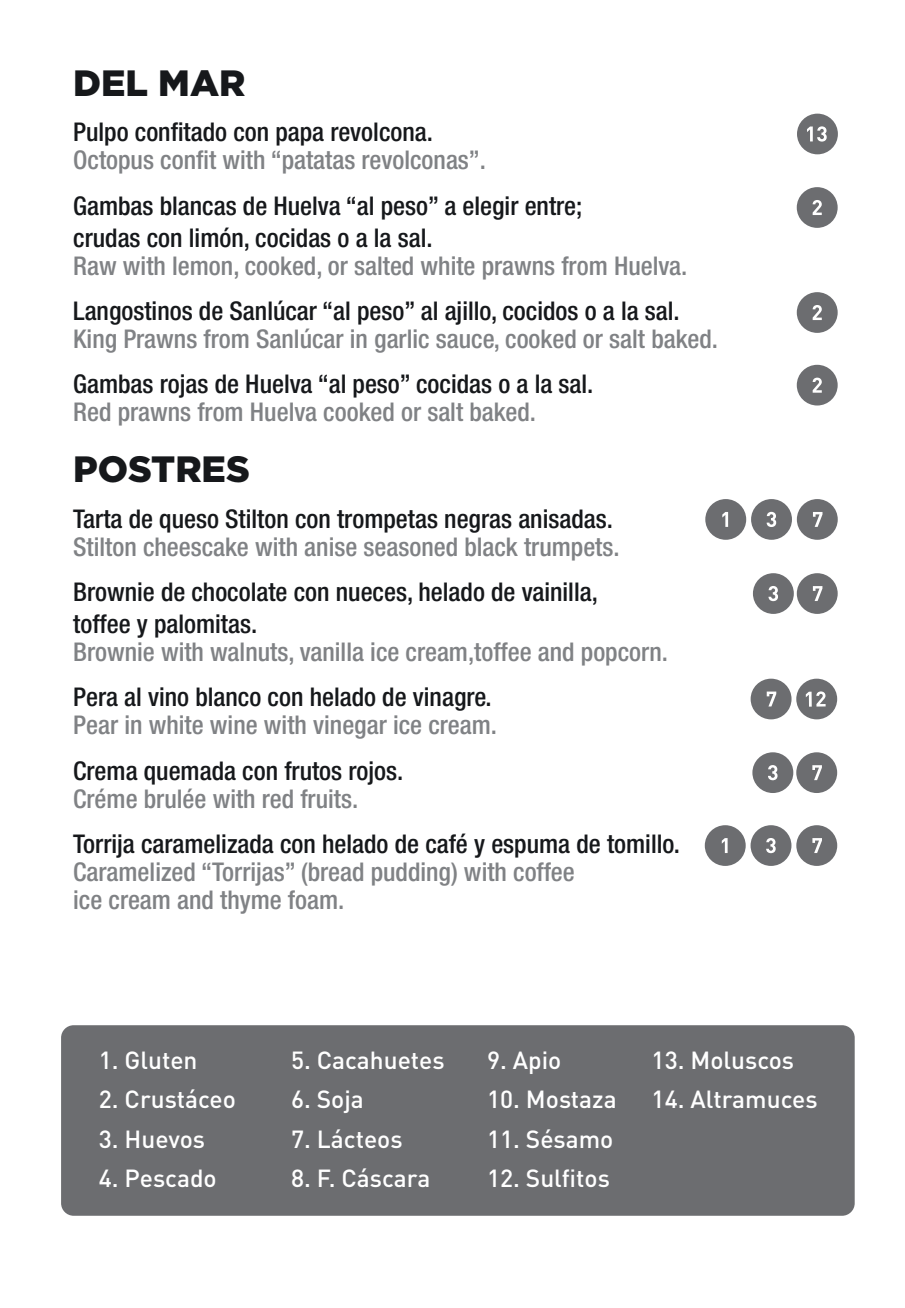
<style>
.page{position:relative;width:905px;height:1308px;background:#fff}
.page>*{position:absolute;margin:0;border:0;box-sizing:border-box;transform-origin:0 0}
.t1{font:900 36.57px "Gotham";color:#16181b}
.t2{font:500 condensed 25.9px/32.2px "Helvetica Neue LT Com";color:#16181b}
.t3{font:500 condensed 25.9px/28px "Helvetica Neue LT Com";color:#808285}
.t4{font:500 24.5px "DIN Pro";color:#fff}
</style>
<div class="page">
<div style="left:797px;top:114px;width:41px;height:40px;background:#6c6d70;border-radius:50%"></div>
<svg style="left:807px;top:126px;width:19px;height:16px"></svg>
<div style="left:797px;top:187px;width:40px;height:41px;background:#6c6d70;border-radius:50%"></div>
<svg style="left:812px;top:200px;width:10px;height:15px"></svg>
<div style="left:797px;top:292px;width:40px;height:41px;background:#6c6d70;border-radius:50%"></div>
<svg style="left:812px;top:305px;width:10px;height:15px"></svg>
<div style="left:797px;top:365px;width:40px;height:40px;background:#6c6d70;border-radius:50%"></div>
<svg style="left:812px;top:378px;width:10px;height:15px"></svg>
<div style="left:705px;top:499px;width:41px;height:41px;background:#6c6d70;border-radius:50%"></div>
<svg style="left:722px;top:512px;width:6px;height:15px"></svg>
<div style="left:797px;top:499px;width:40px;height:41px;background:#6c6d70;border-radius:50%"></div>
<svg style="left:813px;top:512px;width:9px;height:15px"></svg>
<div style="left:751px;top:499px;width:41px;height:41px;background:#6c6d70;border-radius:50%"></div>
<svg style="left:766px;top:512px;width:10px;height:15px"></svg>
<div style="left:797px;top:573px;width:40px;height:41px;background:#6c6d70;border-radius:50%"></div>
<svg style="left:813px;top:586px;width:9px;height:15px"></svg>
<div style="left:753px;top:573px;width:41px;height:41px;background:#6c6d70;border-radius:50%"></div>
<svg style="left:768px;top:586px;width:10px;height:15px"></svg>
<div style="left:796px;top:752px;width:41px;height:41px;background:#6c6d70;border-radius:50%"></div>
<svg style="left:812px;top:765px;width:10px;height:15px"></svg>
<div style="left:752px;top:752px;width:41px;height:41px;background:#6c6d70;border-radius:50%"></div>
<svg style="left:768px;top:765px;width:9px;height:15px"></svg>
<div style="left:705px;top:825px;width:40px;height:41px;background:#6c6d70;border-radius:50%"></div>
<svg style="left:722px;top:838px;width:5px;height:15px"></svg>
<div style="left:796px;top:825px;width:41px;height:41px;background:#6c6d70;border-radius:50%"></div>
<svg style="left:812px;top:838px;width:10px;height:15px"></svg>
<div style="left:750px;top:825px;width:41px;height:41px;background:#6c6d70;border-radius:50%"></div>
<svg style="left:766px;top:838px;width:9px;height:15px"></svg>
<div style="left:61px;top:1025px;width:793px;height:191px;background:#6c6d70;border-radius:13px"></div>
<div style="left:750px;top:679px;width:41px;height:40px;background:#6c6d70;border-radius:50%"></div>
<svg style="left:766px;top:691px;width:10px;height:15px"></svg>
<div style="left:796px;top:678px;width:41px;height:41px;background:#6c6d70;border-radius:50%"></div>
<svg style="left:806px;top:691px;width:19px;height:16px"></svg>
<h1 class="t1" style="left:73px;top:62px;width:174px">DEL MAR</h1>
<p class="t2" style="left:73px;top:116px;width:361px">Pulpo confitado con papa revolcona.</p>
<p class="t3" style="left:73px;top:146px;width:414px">Octopus confit with “patatas revolconas”.</p>
<p class="t2" style="left:73px;top:189px;width:510px">Gambas blancas de Huelva “al peso” a elegir entre; crudas con limón, cocidas o a la sal.</p>
<p class="t3" style="left:73px;top:251px;width:615px">Raw with lemon, cooked, or salted white prawns from Huelva.</p>
<p class="t2" style="left:73px;top:295px;width:608px">Langostinos de Sanlúcar “al peso” al ajillo, cocidos o a la sal.</p>
<p class="t3" style="left:73px;top:325px;width:646px">King Prawns from Sanlúcar in garlic sauce, cooked or salt baked.</p>
<p class="t2" style="left:73px;top:368px;width:522px">Gambas rojas de Huelva “al peso” cocidas o a la sal.</p>
<p class="t3" style="left:73px;top:398px;width:464px">Red prawns from Huelva cooked or salt baked.</p>
<h1 class="t1" style="left:73px;top:448px;width:178px">POSTRES</h1>
<p class="t2" style="left:73px;top:502px;width:541px">Tarta de queso Stilton con trompetas negras anisadas.</p>
<p class="t3" style="left:73px;top:532px;width:548px">Stilton cheescake with anise seasoned black trumpets.</p>
<p class="t2" style="left:73px;top:575px;width:526px">Brownie de chocolate con nueces, helado de vainilla, toffee y palomitas.</p>
<p class="t3" style="left:73px;top:638px;width:596px">Brownie with walnuts, vanilla ice cream,toffee and popcorn.</p>
<p class="t2" style="left:73px;top:681px;width:420px">Pera al vino blanco con helado de vinagre.</p>
<p class="t3" style="left:73px;top:711px;width:425px">Pear in white wine with vinegar ice cream.</p>
<p class="t2" style="left:73px;top:754px;width:332px">Crema quemada con frutos rojos.</p>
<p class="t3" style="left:73px;top:784px;width:287px">Créme brulée with red fruits.</p>
<p class="t2" style="left:73px;top:827px;width:608px">Torrija caramelizada con helado de café y espuma de tomillo.</p>
<p class="t3" style="left:73px;top:857px;width:503px">Caramelized “Torrijas” (bread pudding) with coffee ice cream and thyme foam.</p>
<p class="t4" style="left:99px;top:1043px;width:100px">1. Gluten</p>
<p class="t4" style="left:99px;top:1083px;width:138px">2. Crustáceo</p>
<p class="t4" style="left:99px;top:1122px;width:108px">3. Huevos</p>
<p class="t4" style="left:99px;top:1161px;width:119px">4. Pescado</p>
<p class="t4" style="left:291px;top:1043px;width:155px">5. Cacahuetes</p>
<p class="t4" style="left:291px;top:1083px;width:74px">6. Soja</p>
<p class="t4" style="left:291px;top:1122px;width:113px">7. Lácteos</p>
<p class="t4" style="left:291px;top:1161px;width:141px">8. F. Cáscara</p>
<p class="t4" style="left:487px;top:1043px;width:76px">9. Apio</p>
<p class="t4" style="left:487px;top:1083px;width:131px">10. Mostaza</p>
<p class="t4" style="left:487px;top:1122px;width:128px">11. Sésamo</p>
<p class="t4" style="left:487px;top:1161px;width:124px">12. Sulfitos</p>
<p class="t4" style="left:651px;top:1043px;width:144px">13. Moluscos</p>
<p class="t4" style="left:651px;top:1082px;width:167px">14. Altramuces</p>
</div>
